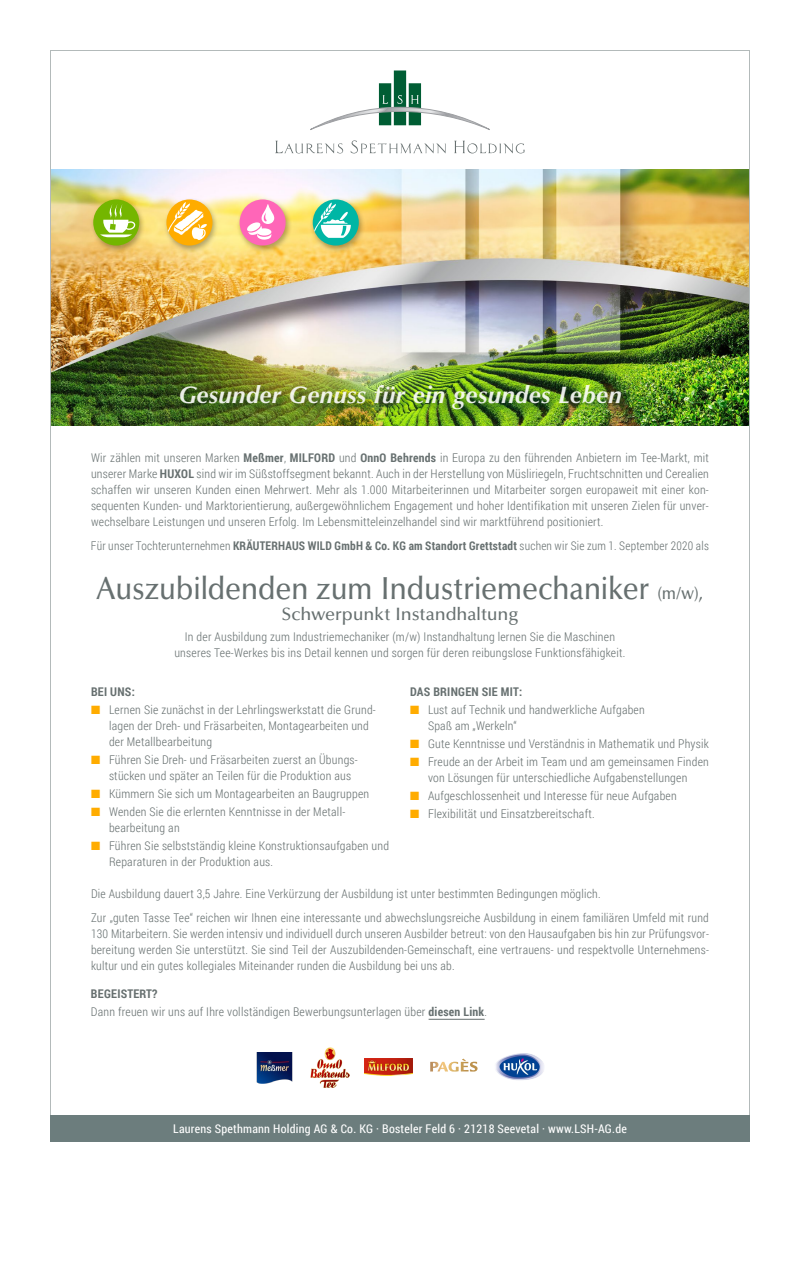
<style>
.page{position:relative;width:800px;height:1280px;background:#fff}
.page>*{position:absolute;margin:0;border:0;box-sizing:border-box;transform-origin:0 0}
.t1{font:500 32px "Optima LT Pro";letter-spacing:-.015em;color:#677070;scale:.9 1}
.t2{font:italic 700 24px "Optima LT Pro";letter-spacing:.015em;color:#fff}
.t3{font:500 18px "Optima LT Pro";letter-spacing:-.01em;color:#677070}
.t4{font:300 12px/16px "Roboto Condensed";letter-spacing:.02em;color:#677070}
.t5{font:300 12px "Roboto Condensed";letter-spacing:.02em;color:#677070;scale:.96 1}
.t6{font:12px "Roboto Condensed";letter-spacing:.02em;color:#fff}
.t7{font:700 12px "Roboto Condensed";letter-spacing:.02em;color:#677070}
.s1{font-weight:700}
.s2{font-size:18px}
.s3{color:#ffac00}
</style>
<div class="page">
<img style="left:52px;top:169px;width:696px;height:257px">
<div style="left:163px;top:197px;width:56px;height:57px;background:#000;opacity:.3"></div>
<div style="left:166px;top:199px;width:46px;height:47px;background:#ffac00;border-radius:50%"></div>
<svg style="left:166px;top:202px;width:42px;height:38px"></svg>
<div style="left:90px;top:197px;width:56px;height:57px;background:#000;opacity:.3"></div>
<div style="left:93px;top:199px;width:46px;height:47px;background:#74b600;border-radius:50%"></div>
<svg style="left:100px;top:204px;width:36px;height:33px"></svg>
<div style="left:236px;top:197px;width:56px;height:57px;background:#000;opacity:.3"></div>
<div style="left:240px;top:199px;width:46px;height:47px;background:#ff66b8;border-radius:50%"></div>
<svg style="left:246px;top:204px;width:28px;height:36px"></svg>
<div style="left:309px;top:197px;width:57px;height:57px;background:#000;opacity:.3"></div>
<div style="left:313px;top:199px;width:46px;height:47px;background:#00b6a5;border-radius:50%"></div>
<svg style="left:313px;top:203px;width:38px;height:37px"></svg>
<svg style="left:275px;top:140px;width:250px;height:13px"></svg>
<svg style="left:310px;top:70px;width:180px;height:60px"></svg>
<div style="left:178px;top:384px;width:453px;height:36px;background:#004015;opacity:.55"></div>
<hr style="left:429px;top:1019px;width:56px;height:1px;background:#677070">
<div style="left:50px;top:1116px;width:700px;height:26px;background:#6c7d7d"></div>
<img style="left:364px;top:1059px;width:49px;height:16px">
<img style="left:256px;top:1053px;width:37px;height:30px">
<img style="left:310px;top:1047px;width:39px;height:41px">
<img style="left:496px;top:1053px;width:48px;height:27px">
<svg style="left:430px;top:1059px;width:48px;height:13px"></svg>
<h2 class="t2" style="left:178px;top:380px;width:445px">Gesunder Genuss für ein gesundes Leben</h2>
<p class="t4" style="left:91px;top:449px;width:620px;text-align:justify">Wir zählen mit unseren Marken <span class="s1">Meßmer</span>, <span class="s1">MILFORD</span> und <span class="s1">OnnO Behrends</span> in Europa zu den führenden Anbietern im Tee-Markt, mit unserer Marke <span class="s1">HUXOL</span> sind wir im Süßstoffsegment bekannt. Auch in der Herstellung von Müsliriegeln, Fruchtschnitten und Cerealien schaffen wir unseren Kunden einen Mehrwert. Mehr als 1.000 Mitarbeiterinnen und Mitarbeiter sorgen europaweit mit einer kon&shy;sequenten Kunden- und Marktorientierung, außergewöhnlichem Engagement und hoher Identifikation mit unseren Zielen für unver&shy;wechselbare Leistungen und unseren Erfolg. Im Lebensmitteleinzelhandel sind wir marktführend positioniert.</p>
<p class="t5" style="left:91px;top:537px;width:645px">Für unser Tochterunternehmen <span class="s1">KRÄUTERHAUS WILD GmbH &amp; Co. KG am Standort Grettstadt</span> suchen wir Sie zum 1. September 2020 als</p>
<h1 class="t1" style="left:97px;top:568px;width:676px">Auszubildenden zum Industriemechaniker <span class="s2">(m/w),</span></h1>
<h3 class="t3" style="left:282px;top:603px;width:238px">Schwerpunkt Instandhaltung</h3>
<p class="t4" style="left:174px;top:629px;width:453px;text-align:center">In der Ausbildung zum Industriemechaniker (m/w) Instandhaltung lernen Sie die Maschinen unseres Tee-Werkes bis ins Detail kennen und sorgen für deren reibungslose Funktionsfähigkeit.</p>
<p class="t7" style="left:91px;top:683px;width:45px">BEI UNS:</p>
<p class="t4" style="left:109px;top:701px;width:268px;text-indent:-18px"><span class="s3">■</span> Lernen Sie zunächst in der Lehrlingswerkstatt die Grund&shy;lagen der Dreh- und Fräsarbeiten, Montagearbeiten und der Metallbearbeitung</p>
<p class="t4" style="left:109px;top:751px;width:250px;text-indent:-18px"><span class="s3">■</span> Führen Sie Dreh- und Fräsarbeiten zuerst an Übungs&shy;stücken und später an Teilen für die Produktion aus</p>
<p class="t4" style="left:91px;top:785px;width:280px"><span class="s3">■</span> Kümmern Sie sich um Montagearbeiten an Baugruppen</p>
<p class="t4" style="left:109px;top:803px;width:237px;text-indent:-18px"><span class="s3">■</span> Wenden Sie die erlernten Kenntnisse in der Metall&shy;bearbeitung an</p>
<p class="t4" style="left:109px;top:837px;width:282px;text-indent:-18px"><span class="s3">■</span> Führen Sie selbstständig kleine Konstruktionsaufgaben und<br>Reparaturen in der Produktion aus.</p>
<p class="t7" style="left:410px;top:683px;width:114px">DAS BRINGEN SIE MIT:</p>
<p class="t4" style="left:428px;top:701px;width:218px;text-indent:-18px"><span class="s3">■</span> Lust auf Technik und handwerkliche Aufgaben<br>Spaß am „Werkeln“</p>
<p class="t4" style="left:410px;top:735px;width:300px"><span class="s3">■</span> Gute Kenntnisse und Verständnis in Mathematik und Physik</p>
<p class="t4" style="left:410px;top:753px;width:300px;text-align:center"><span class="s3">■</span> Freude an der Arbeit im Team und am gemeinsamen Finden von Lösungen für unterschiedliche Aufgabenstellungen</p>
<p class="t4" style="left:410px;top:787px;width:268px"><span class="s3">■</span> Aufgeschlossenheit und Interesse für neue Aufgaben</p>
<p class="t4" style="left:410px;top:805px;width:186px"><span class="s3">■</span> Flexibilität und Einsatzbereitschaft.</p>
<p class="t4" style="left:91px;top:882px;width:619px;line-height:24px">Die Ausbildung dauert 3,5 Jahre. Eine Verkürzung der Ausbildung ist unter bestimmten Bedingungen möglich.<br>Zur „guten Tasse Tee“ reichen wir Ihnen eine interessante und abwechslungsreiche Ausbildung in einem familiären Umfeld mit rund</p>
<p class="t4" style="left:91px;top:926px;width:620px;text-align:justify">130 Mitarbeitern. Sie werden intensiv und individuell durch unseren Ausbilder betreut: von den Hausaufgaben bis hin zur Prüfungsvor&shy;bereitung werden Sie unterstützt. Sie sind Teil der Auszubildenden-Gemeinschaft, eine vertrauens- und respektvolle Unternehmens&shy;kultur und ein gutes kollegiales Miteinander runden die Ausbildung bei uns ab.</p>
<p class="t4" style="left:91px;top:985px;width:398px;line-height:18px"><span class="s1">BEGEISTERT?<br></span>Dann freuen wir uns auf Ihre vollständigen Bewerbungsunterlagen über <span class="s1">diesen Link</span>.</p>
<p class="t6" style="left:173px;top:1121px;width:455px">Laurens Spethmann Holding AG &amp; Co. KG · Bosteler Feld 6 · 21218 Seevetal · www.LSH-AG.de</p>
</div>
